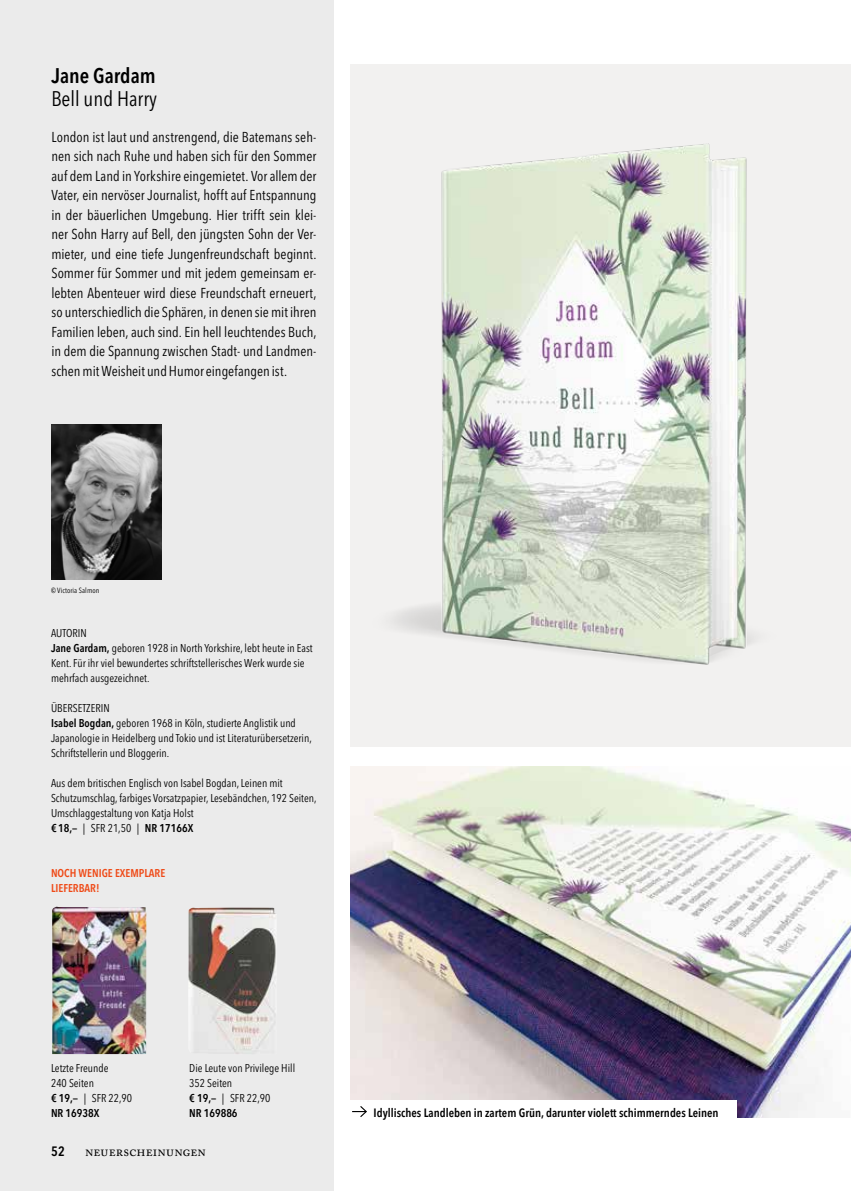
<style>
.page{position:relative;width:851px;height:1191px;background:#fff}
.page>*{position:absolute;margin:0;border:0;box-sizing:border-box;transform-origin:0 0}
.t1{font:condensed 21px "Avenir Next LT Pro";color:#000}
.t2{font:600 condensed 21px "Avenir Next LT Pro";color:#000}
.t3{font:condensed 14.25px/19.5px "Avenir Next LT Pro";color:#000;text-align:justify}
.t4{font:14.25px "Adobe Caslon Pro";letter-spacing:.005em;color:#000}
.t5{font:600 condensed 13.5px "Avenir Next LT Pro";color:#000}
.t6{font:600 condensed 12px "Avenir Next LT Pro";color:#000}
.t7{font:condensed 11.25px/15px "Avenir Next LT Pro";color:#000}
.t8{font:600 condensed 11.25px/15px "Avenir Next LT Pro";color:#ef4916}
.t9{font:condensed 7.5px "Avenir Next LT Pro";letter-spacing:.01em;color:#000}
.s1{font-weight:600}
</style>
<div class="page">
<div style="left:350px;top:64px;width:500px;height:682px;background:#f2f1f0"></div>
<img style="left:393px;top:143px;width:361px;height:522px">
<img style="left:350px;top:766px;width:500px;height:351px">
<div style="left:349px;top:1100px;width:387px;height:17px;background:#fff"></div>
<svg style="left:352px;top:1106px;width:15px;height:11px"></svg>
<div style="left:0;top:0;width:333px;height:1191px;background:#ebebeb"></div>
<img style="left:51px;top:424px;width:111px;height:156px">
<img style="left:52px;top:906px;width:94px;height:148px">
<img style="left:188px;top:907px;width:88px;height:147px">
<h1 class="t2" style="left:51px;top:63px;width:106px">Jane Gardam</h1>
<h1 class="t1" style="left:51px;top:86px;width:107px">Bell und Harry</h1>
<p class="t3" style="left:51px;top:127px;width:266px">London ist laut und anstrengend, die Batemans seh&shy;nen sich nach Ruhe und haben sich für den Sommer auf dem Land in Yorkshire eingemietet. Vor allem der Vater, ein nervöser Journalist, hofft auf Entspannung in der bäuerlichen Umgebung. Hier trifft sein klei&shy;ner Sohn Harry auf Bell, den jüngsten Sohn der Ver&shy;mieter, und eine tiefe Jungenfreundschaft beginnt.<br>Sommer für Sommer und mit jedem gemeinsam er&shy;lebten Abenteuer wird diese Freundschaft erneuert, so unterschiedlich die Sphären, in denen sie mit ihren Familien leben, auch sind. Ein hell leuchtendes Buch, in dem die Spannung zwischen Stadt- und Landmen&shy;schen mit Weisheit und Humor eingefangen ist.</p>
<p class="t9" style="left:51px;top:585px;width:50px">© Victoria Salmon</p>
<p class="t7" style="left:51px;top:625px;width:263px">AUTORIN<br><span class="s1">Jane Gardam,</span> geboren 1928 in North Yorkshire, lebt heute in East Kent. Für ihr viel bewundertes schriftstellerisches Werk wurde sie mehrfach ausgezeichnet.</p>
<p class="t7" style="left:51px;top:700px;width:262px">ÜBERSETZERIN<br><span class="s1">Isabel Bogdan,</span> geboren 1968 in Köln, studierte Anglistik und Japanologie in Heidelberg und Tokio und ist Literaturübersetzerin, Schriftstellerin und Bloggerin.</p>
<p class="t7" style="left:51px;top:775px;width:267px">Aus dem britischen Englisch von Isabel Bogdan, Leinen mit Schutzumschlag, farbiges Vorsatzpapier, Lesebändchen, 192 Seiten, Umschlaggestaltung von Katja Holst<br><span class="s1">€18,—</span> | SFR 21,50 | <span class="s1">NR 17166X</span></p>
<p class="t8" style="left:51px;top:865px;width:116px">NOCH WENIGE EXEMPLARE<br>LIEFERBAR!</p>
<p class="t7" style="left:51px;top:1060px;width:83px">Letzte Freunde<br>240 Seiten<br><span class="s1">€ 19,—</span> | SFR 22,90<br><span class="s1">NR 16938X</span></p>
<p class="t5" style="left:51px;top:1143px;width:15px">52</p>
<p class="t4" style="left:85px;top:1143px;width:122px">neuerscheinungen</p>
<p class="t7" style="left:189px;top:1060px;width:107px">Die Leute von Privilege Hill<br>352 Seiten<br><span class="s1">€ 19,—</span> | SFR 22,90<br><span class="s1">NR 169886</span></p>
<p class="t6" style="left:373px;top:1105px;width:346px">Idyllisches Landleben in zartem Grün, darunter violett schimmerndes Leinen</p>
</div>
